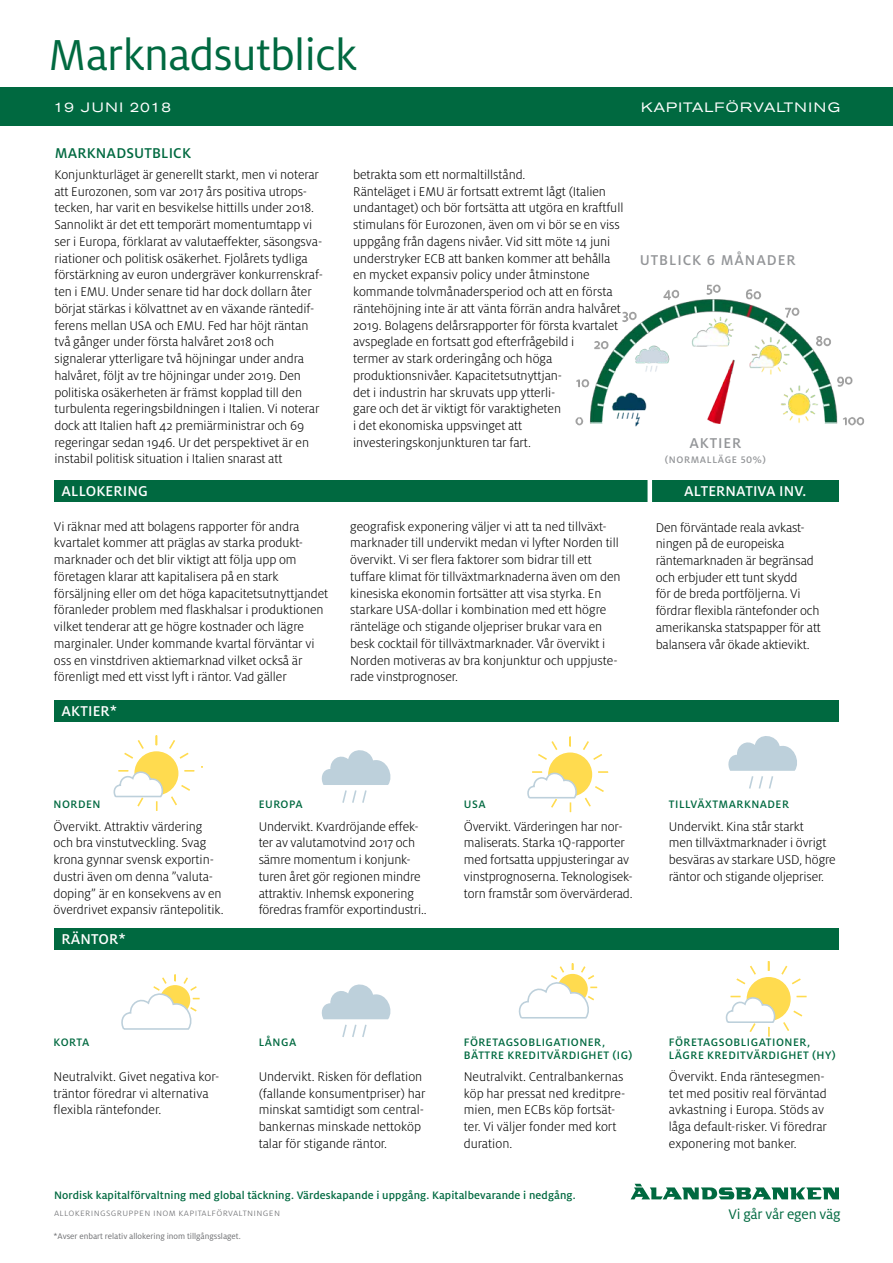
<style>
.page{position:relative;width:893px;height:1263px;background:#fff}
.page>*{position:absolute;margin:0;border:0;box-sizing:border-box;transform-origin:0 0}
.t1{font:48px "Milo OT";letter-spacing:-.015em;color:#006940}
.t2{font:500 15.75px "Milo OT";letter-spacing:.01em;color:#fff}
.t3{font:500 15.75px "Milo OT";letter-spacing:.06em;color:#939598}
.t4{font:500 15.75px "Milo OT";letter-spacing:.01em;color:#006940}
.t5{font:15.3px "Milo OT";letter-spacing:-.01em;color:#006940}
.t6{font:300 13.95px/16.8px "Milo OT";letter-spacing:-.005em;color:#000}
.t7{font:expanded 13.5px "Akzidenz Grotesk BE";letter-spacing:.08em;color:#fff}
.t8{font:500 12px/13.5px "Milo OT";letter-spacing:.04em;color:#006940}
.t9{font:500 12px "Milo OT";letter-spacing:.01em;color:#006940}
.t10{font:300 10.5px "Milo OT";letter-spacing:.03em;color:#6d6e71}
.t11{font:500 10.5px "Milo OT";letter-spacing:.06em;color:#939598}
.t12{font:9px "Milo OT";color:#6d6e71}
</style>
<div class="page">
<div style="left:54px;top:700px;width:785px;height:22px;background:#006940"></div>
<div style="left:54px;top:480px;width:784px;height:22px;background:#006940"></div>
<div style="left:0;top:88px;width:893px;height:38px;background:#006940"></div>
<div style="left:54px;top:928px;width:784px;height:21px;background:#006940"></div>
<svg style="left:631px;top:1184px;width:208px;height:15px"></svg>
<div style="left:647px;top:478px;width:5px;height:27px;background:#fff"></div>
<svg style="left:728px;top:736px;width:69px;height:53px"></svg>
<svg style="left:518px;top:963px;width:80px;height:56px"></svg>
<svg style="left:121px;top:974px;width:79px;height:56px"></svg>
<svg style="left:321px;top:984px;width:70px;height:53px"></svg>
<svg style="left:725px;top:961px;width:82px;height:76px"></svg>
<svg style="left:527px;top:736px;width:82px;height:77px"></svg>
<svg style="left:321px;top:750px;width:70px;height:53px"></svg>
<img style="left:575px;top:284px;width:290px;height:143px">
<svg style="left:113px;top:735px;width:89px;height:76px"></svg>
<h1 class="t1" style="left:48px;top:27px;width:310px">Marknadsutblick</h1>
<p class="t7" style="left:54px;top:100px;width:119px">19 JUNI 2018</p>
<p class="t4" style="left:55px;top:143px;width:138px">MARKNADSUTBLICK</p>
<p class="t6" style="left:54px;top:166px;width:270px">Konjunkturläget är generellt starkt, men vi noterar att Eurozonen, som var 2017 års positiva utrops&shy;tecken, har varit en besvikelse hittills under 2018.<br>Sannolikt är det ett temporärt momentumtapp vi ser i Europa, förklarat av valutaeffekter, säsongsva&shy;riationer och politisk osäkerhet. Fjolårets tydliga förstärkning av euron undergräver konkurrenskraf&shy;ten i EMU. Under senare tid har dock dollarn åter börjat stärkas i kölvattnet av en växande räntedif&shy;ferens mellan USA och EMU. Fed har höjt räntan två gånger under första halvåret 2018 och signalerar ytterligare två höjningar under andra halvåret, följt av tre höjningar under 2019. Den politiska osäkerheten är främst kopplad till den turbulenta regeringsbildningen i Italien. Vi noterar dock att Italien haft 42 premiärministrar och 69 regeringar sedan 1946. Ur det perspektivet är en instabil politisk situation i Italien snarast att</p>
<p class="t6" style="left:353px;top:166px;width:272px">betrakta som ett normaltillstånd.<br>Ränteläget i EMU är fortsatt extremt lågt (Italien undantaget) och bör fortsätta att utgöra en kraftfull stimulans för Eurozonen, även om vi bör se en viss uppgång från dagens nivåer. Vid sitt möte 14 juni understryker ECB att banken kommer att behålla en mycket expansiv policy under åtminstone kommande tolvmånadersperiod och att en första räntehöjning inte är att vänta förrän andra halvåret 2019. Bolagens delårsrapporter för första kvartalet avspeglade en fortsatt god efterfrågebild i<br>termer av stark orderingång och höga produktionsnivåer. Kapacitetsutnyttjan-<br>det i industrin har skruvats upp ytterli-<br>gare och det är viktigt för varaktigheten<br>i det ekonomiska uppsvinget att investeringskonjunkturen tar fart.</p>
<p class="t2" style="left:62px;top:482px;width:88px">ALLOKERING</p>
<p class="t6" style="left:54px;top:518px;width:276px">Vi räknar med att bolagens rapporter för andra kvartalet kommer att präglas av starka produkt&shy;marknader och det blir viktigt att följa upp om företagen klarar att kapitalisera på en stark försäljning eller om det höga kapacitetsutnyttjandet föranleder problem med flaskhalsar i produktionen vilket tenderar att ge högre kostnader och lägre marginaler. Under kommande kvartal förväntar vi oss en vinstdriven aktiemarknad vilket också är förenligt med ett visst lyft i räntor. Vad gäller</p>
<p class="t6" style="left:350px;top:518px;width:272px">geografisk exponering väljer vi att ta ned tillväxt&shy;marknader till undervikt medan vi lyfter Norden till övervikt. Vi ser flera faktorer som bidrar till ett tuffare klimat för tillväxtmarknaderna även om den kinesiska ekonomin fortsätter att visa styrka. En starkare USA-dollar i kombination med ett högre ränteläge och stigande oljepriser brukar vara en besk cocktail för tillväxtmarknader. Vår övervikt i Norden motiveras av bra konjunktur och uppjuste&shy;rade vinstprognoser.</p>
<p class="t2" style="left:62px;top:702px;width:57px">AKTIER*</p>
<p class="t7" style="left:641px;top:100px;width:200px">KAPITALFÖRVALTNING</p>
<p class="t3" style="left:640px;top:250px;width:157px">UTBLICK 6 MÅNADER</p>
<p class="t3" style="left:689px;top:434px;width:53px">AKTIER</p>
<p class="t11" style="left:665px;top:453px;width:103px">(N ORMALLÄGE 50%)</p>
<p class="t2" style="left:684px;top:482px;width:124px">ALTERNATIVA INV.</p>
<p class="t6" style="left:656px;top:519px;width:167px">Den förväntade reala avkast&shy;ningen på de europeiska räntemarknaden är begränsad och erbjuder ett tunt skydd<br>för de breda portföljerna. Vi fördrar flexibla räntefonder och amerikanska statspapper för att balansera vår ökade aktievikt.</p>
<p class="t8" style="left:54px;top:798px;width:48px">NORDEN</p>
<p class="t8" style="left:259px;top:798px;width:44px">EUROPA</p>
<p class="t8" style="left:464px;top:798px;width:22px">USA</p>
<p class="t6" style="left:54px;top:818px;width:172px">Övervikt. Attraktiv värdering och bra vinstutveckling. Svag krona gynnar svensk exportin&shy;dustri även om denna ”valuta&shy;doping” är en konsekvens av en överdrivet expansiv räntepolitik.</p>
<p class="t2" style="left:62px;top:929px;width:66px">RÄNTOR*</p>
<p class="t6" style="left:259px;top:818px;width:170px">Undervikt. Kvardröjande effek&shy;ter av valutamotvind 2017 och sämre momentum i konjunk&shy;turen året gör regionen mindre attraktiv. Inhemsk exponering föredras framför exportindustri..</p>
<p class="t6" style="left:464px;top:818px;width:170px">Övervikt. Värderingen har nor&shy;maliserats. Starka 1Q-rapporter med fortsatta uppjusteringar av vinstprognoserna. Teknologisek&shy;torn framstår som övervärderad.</p>
<p class="t8" style="left:669px;top:798px;width:122px">TILLVÄXTMARKNADER</p>
<p class="t6" style="left:669px;top:818px;width:168px">Undervikt. Kina står starkt<br>men tillväxtmarknader i övrigt besväras av starkare USD, högre räntor och stigande oljepriser.</p>
<p class="t8" style="left:54px;top:1035px;width:36px">KORTA</p>
<p class="t8" style="left:259px;top:1035px;width:38px">LÅNGA</p>
<p class="t8" style="left:464px;top:1035px;width:170px">FÖRETAGSOBLIGATIONER,<br>BÄTTRE KREDITVÄRDIGHET (IG)</p>
<p class="t8" style="left:669px;top:1035px;width:168px">FÖRETAGSOBLIGATIONER,<br>LÄGRE KREDITVÄRDIGHET (HY)</p>
<p class="t6" style="left:259px;top:1068px;width:168px">Undervikt. Risken för deflation (fallande konsumentpriser) har minskat samtidigt som central&shy;bankernas minskade nettoköp talar för stigande räntor.</p>
<p class="t6" style="left:54px;top:1068px;width:167px">Neutralvikt. Givet negativa kor&shy;träntor föredrar vi alternativa flexibla räntefonder.</p>
<p class="t6" style="left:464px;top:1068px;width:163px">Neutralvikt. Centralbankernas köp har pressat ned kreditpre&shy;mien, men ECBs köp fortsät&shy;ter. Vi väljer fonder med kort duration.</p>
<p class="t6" style="left:669px;top:1068px;width:160px">Övervikt. Enda räntesegmen&shy;tet med positiv real förväntad avkastning i Europa. Stöds av låga default-risker. Vi föredrar exponering mot banker.</p>
<p class="t9" style="left:54px;top:1188px;width:523px">N ORDISK KAPITALFÖRVALTNING MED GLOBAL TÄCKNING. VÄRDESKAPANDE I UPPGÅNG. KAPITALBEVARANDE I NEDGÅNG.</p>
<p class="t10" style="left:54px;top:1207px;width:228px">allokeringsgruppen inom kapitalförvaltningen</p>
<p class="t5" style="left:728px;top:1205px;width:114px">Vi går vår egen väg</p>
<p class="t12" style="left:54px;top:1231px;width:189px">*Avser enbart relativ allokering inom tillgångsslaget.</p>
</div>
